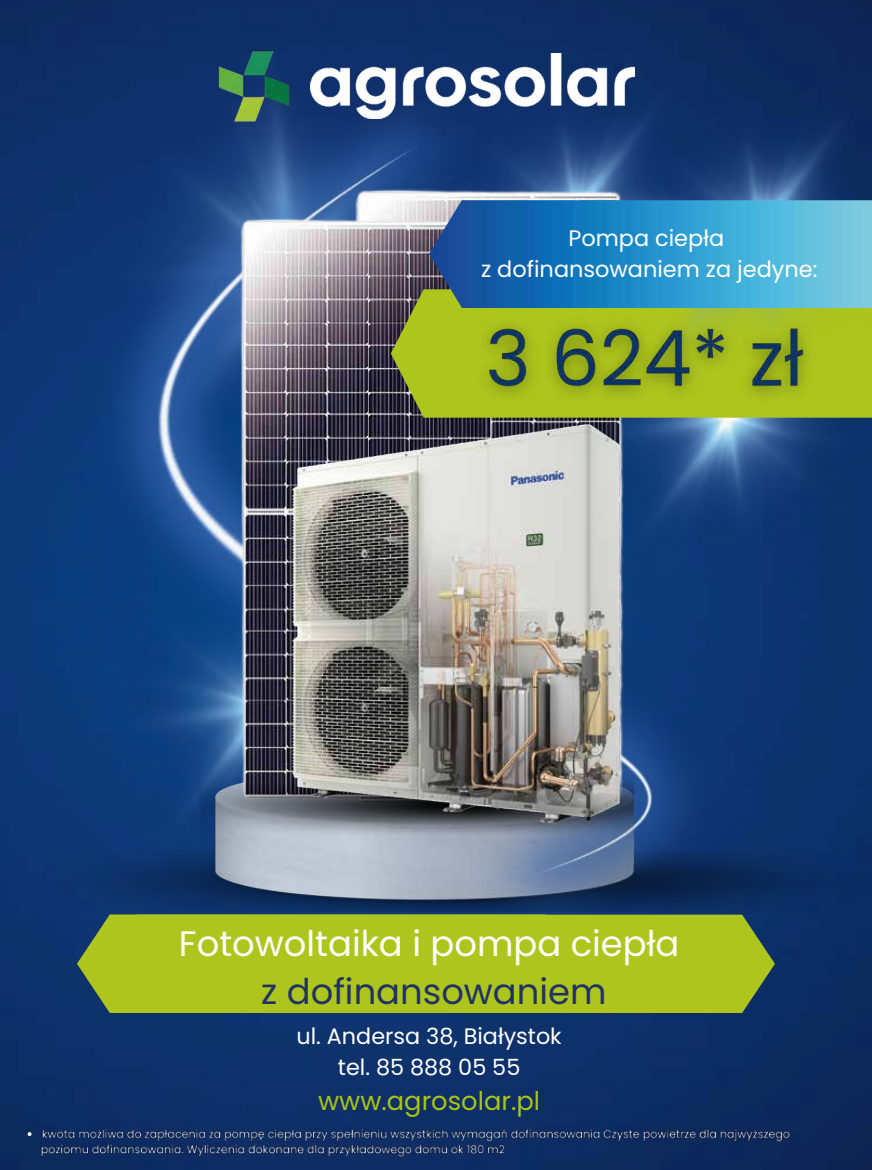
<style>
.page{position:relative;width:872px;height:1170px;background:#fff}
.page>*{position:absolute;margin:0;border:0;box-sizing:border-box;transform-origin:0 0}
.t1{font:35.4px "Poppins";color:#fff}
.t2{font:35.4px "Poppins";color:#213364}
.t3{font:25.8px "Poppins";color:#aac414}
.t4{font:22.35px/30.9px "Poppins";color:#fff;text-align:center}
</style>
<div class="page">
<div style="left:0;top:0;width:872px;height:1169px;background:#0a3468"></div>
<img style="left:0;top:1px;width:872px;height:985px">
<img style="left:300px;top:118px;width:491px;height:790px">
<img style="left:87px;top:543px;width:107px;height:326px">
<img style="left:194px;top:135px;width:335px;height:763px">
<img style="left:200px;top:775px;width:433px;height:61px">
<img style="left:287px;top:417px;width:338px;height:412px">
<img style="left:313px;top:53px;width:321px;height:65px">
<img style="left:194px;top:26px;width:119px;height:119px">
<svg style="left:545px;top:914px;width:230px;height:98px;background:#a1ba22"></svg>
<img style="left:554px;top:417px;width:318px;height:163px">
<svg style="left:391px;top:289px;width:481px;height:128px;background:#99ac25"></svg>
<div style="left:77px;top:914px;width:468px;height:98px;background:#adc51d"></div>
<img style="left:584px;top:70px;width:288px;height:325px">
<img style="left:429px;top:200px;width:443px;height:108px">
<img style="left:20px;top:1125px;width:773px;height:34px">
<img style="left:466px;top:304px;width:360px;height:108px">
<p class="t4" style="left:481px;top:222px;width:338px">Pompa ciepła<br>z dofinansowaniem za jedyne:</p>
<h1 class="t1" style="left:179px;top:922px;width:502px">Fotowoltaika i pompa ciepła</h1>
<h1 class="t2" style="left:261px;top:970px;width:347px">z dofinansowaniem</h1>
<p class="t4" style="left:296px;top:1020px;width:267px">ul. Andersa 38, Białystok tel. 85 888 05 55</p>
<p class="t3" style="left:318px;top:1085px;width:223px">www.agrosolar.pl</p>
</div>
